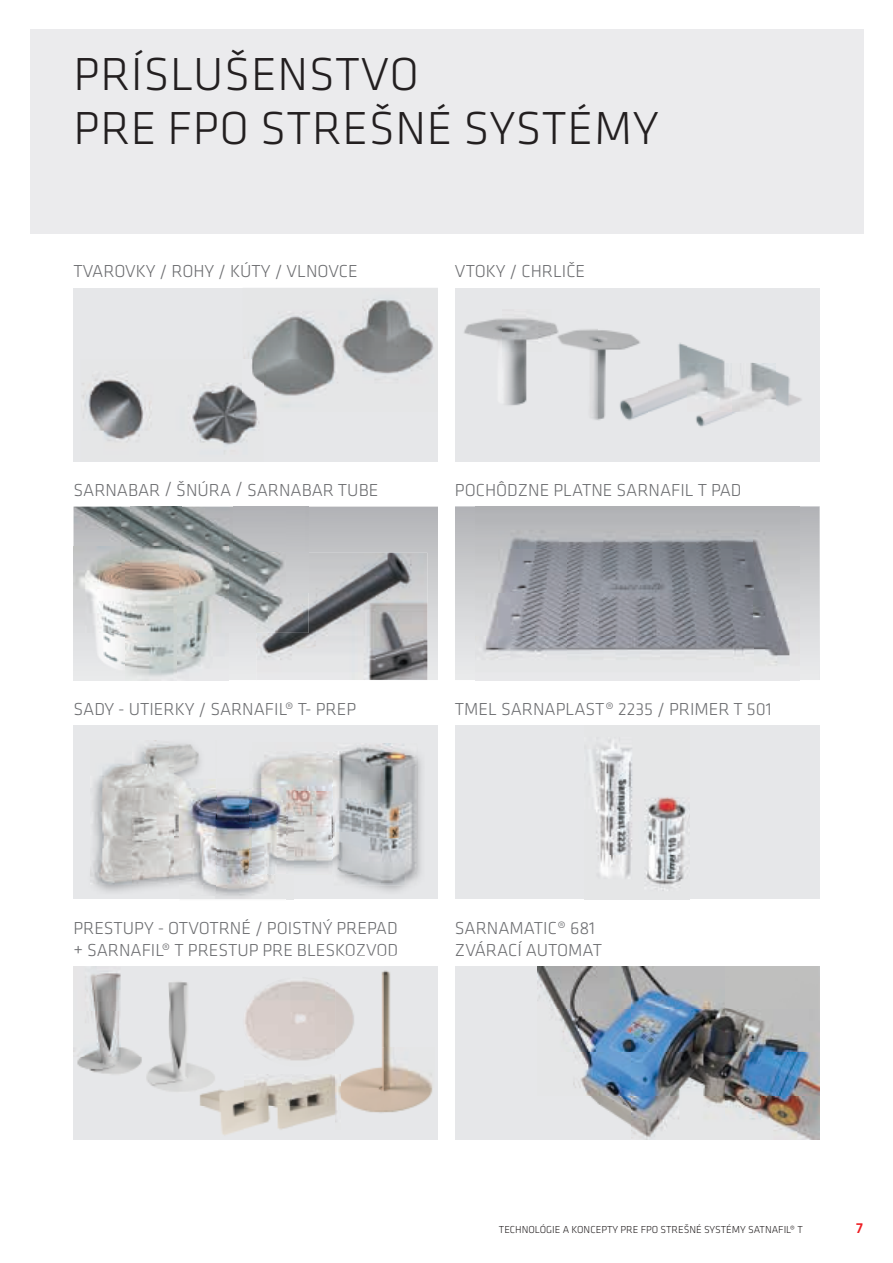
<style>
.page{position:relative;width:893px;height:1263px;background:#fff}
.page>*{position:absolute;margin:0;border:0;box-sizing:border-box;transform-origin:0 0}
.t1{font:300 48px/54px "Klavika";letter-spacing:.015em;color:#231f20}
.t2{font:300 18px/21.6px "Klavika";color:#6c6d70}
.t3{font:500 15px "Klavika";color:#ee1d23}
.t4{font:300 10.5px "Klavika";color:#231f20}
</style>
<div class="page">
<div style="left:30px;top:30px;width:833px;height:204px;background:#ebebed"></div>
<div style="left:73px;top:288px;width:365px;height:173px;background:#e6e7e9"></div>
<svg style="left:73px;top:507px;width:365px;height:173px;background:#c5c6c8"></svg>
<div style="left:73px;top:726px;width:365px;height:173px;background:#e6e7e9"></div>
<div style="left:73px;top:966px;width:365px;height:174px;background:#e6e7e9"></div>
<div style="left:455px;top:288px;width:364px;height:173px;background:#e6e7e9"></div>
<div style="left:455px;top:726px;width:364px;height:173px;background:#e6e7e9"></div>
<div style="left:455px;top:966px;width:364px;height:174px;background:#e6e7e9"></div>
<img style="left:538px;top:966px;width:281px;height:174px">
<img style="left:244px;top:299px;width:190px;height:97px">
<img style="left:82px;top:378px;width:178px;height:74px">
<img style="left:243px;top:360px;width:20px;height:52px">
<img style="left:91px;top:741px;width:112px;height:96px">
<img style="left:91px;top:837px;width:88px;height:48px">
<img style="left:253px;top:755px;width:39px;height:24px">
<img style="left:292px;top:753px;width:40px;height:117px">
<img style="left:180px;top:789px;width:94px;height:109px">
<img style="left:179px;top:779px;width:37px;height:53px">
<img style="left:179px;top:832px;width:1px;height:53px">
<img style="left:253px;top:779px;width:40px;height:47px">
<img style="left:285px;top:826px;width:8px;height:44px">
<img style="left:180px;top:837px;width:36px;height:57px">
<img style="left:216px;top:789px;width:1px;height:96px">
<img style="left:249px;top:789px;width:4px;height:84px">
<img style="left:253px;top:789px;width:32px;height:86px">
<svg style="left:455px;top:507px;width:364px;height:173px;background:#cfd0d3"></svg>
<img style="left:475px;top:507px;width:324px;height:173px">
<img style="left:73px;top:507px;width:57px;height:42px">
<img style="left:285px;top:507px;width:24px;height:46px">
<img style="left:73px;top:549px;width:1px;height:84px">
<img style="left:177px;top:596px;width:79px;height:37px">
<img style="left:130px;top:507px;width:52px;height:39px">
<img style="left:182px;top:507px;width:103px;height:44px">
<img style="left:229px;top:551px;width:56px;height:45px">
<img style="left:256px;top:553px;width:171px;height:127px">
<img style="left:256px;top:593px;width:53px;height:40px">
<img style="left:256px;top:553px;width:29px;height:43px">
<img style="left:74px;top:633px;width:155px;height:47px">
<img style="left:74px;top:546px;width:56px;height:44px">
<img style="left:74px;top:590px;width:103px;height:43px">
<img style="left:130px;top:546px;width:99px;height:50px">
<img style="left:647px;top:343px;width:155px;height:69px">
<img style="left:647px;top:412px;width:88px;height:15px">
<img style="left:464px;top:318px;width:183px;height:103px">
<img style="left:332px;top:752px;width:28px;height:119px">
<img style="left:361px;top:744px;width:57px;height:94px">
<img style="left:334px;top:838px;width:84px;height:47px">
<img style="left:334px;top:744px;width:27px;height:43px">
<img style="left:360px;top:787px;width:1px;height:44px">
<img style="left:334px;top:831px;width:27px;height:44px">
<img style="left:245px;top:979px;width:90px;height:82px">
<img style="left:593px;top:741px;width:97px;height:150px">
<img style="left:73px;top:973px;width:140px;height:119px">
<img style="left:381px;top:970px;width:9px;height:37px">
<img style="left:382px;top:1007px;width:8px;height:40px">
<img style="left:340px;top:1047px;width:93px;height:41px">
<img style="left:340px;top:1088px;width:93px;height:25px">
<img style="left:336px;top:955px;width:60px;height:1px">
<img style="left:335px;top:990px;width:22px;height:67px">
<img style="left:200px;top:1074px;width:135px;height:32px">
<img style="left:204px;top:1106px;width:131px;height:29px">
<img style="left:197px;top:1074px;width:20px;height:29px">
<img style="left:335px;top:1079px;width:5px;height:43px">
<h1 class="t1" style="left:73px;top:47px;width:587px">PRÍSLUŠENSTVO<br>PRE FPO STREŠNÉ SYSTÉMY</h1>
<p class="t2" style="left:73px;top:260px;width:286px">TVAROVKY / ROHY / KÚTY / VLNOVCE</p>
<p class="t2" style="left:455px;top:260px;width:132px">VTOKY / CHRLIČE</p>
<p class="t2" style="left:73px;top:479px;width:306px">SARNABAR / ŠNÚRA / SARNABAR TUBE</p>
<p class="t2" style="left:455px;top:479px;width:288px">POCHÔDZNE PLATNE SARNAFIL T PAD</p>
<p class="t2" style="left:73px;top:698px;width:284px">SADY - UTIERKY / SARNAFIL® T- PREP</p>
<p class="t2" style="left:455px;top:698px;width:318px">TMEL SARNAPLAST® 2235 / PRIMER T 501</p>
<p class="t2" style="left:73px;top:917px;width:326px">PRESTUPY - OTVOTRNÉ / POISTNÝ PREPAD + SARNAFIL® T PRESTUP PRE BLESKOZVOD</p>
<p class="t2" style="left:455px;top:917px;width:149px">SARNAMATIC® 681<br>ZVÁRACÍ AUTOMAT</p>
<p class="t4" style="left:499px;top:1223px;width:305px">TECHNOLÓGIE A KONCEPTY PRE FPO STREŠNÉ SYSTÉMY SATNAFIL® T</p>
<p class="t3" style="left:856px;top:1218px;width:8px">7</p>
</div>
